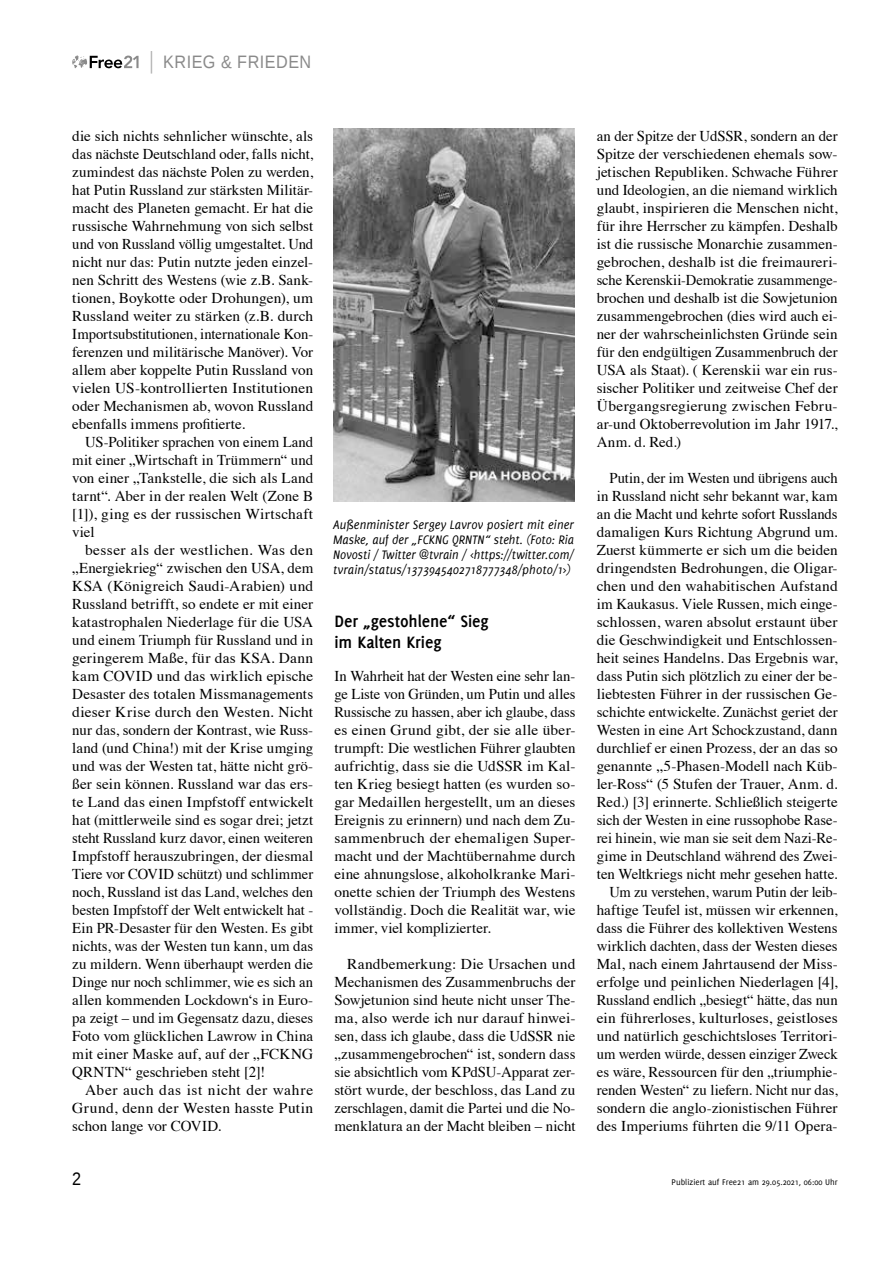
<style>
.page{position:relative;width:893px;height:1263px;background:#fff}
.page>*{position:absolute;margin:0;border:0;box-sizing:border-box;transform-origin:0 0}
.t1{font:700 18px/21px "Delicious";letter-spacing:-.005em;color:#000}
.t2{font:18px "Liberation Sans";letter-spacing:.03em;color:#8a8a8a;scale:.9 1}
.t3{font:18px "Liberation Sans";color:#000;scale:.9 1}
.t4{font:15px/18px "Times";color:#000;text-align:justify}
.t5{font:italic 13.5px/15px "Delicious";letter-spacing:.005em;color:#000;text-align:justify;scale:.95 1}
.t6{font:9px "Delicious";color:#000}
</style>
<div class="page">
<svg style="left:72px;top:55px;width:67px;height:13px"></svg>
<svg style="left:151px;top:51px;width:1px;height:23px"></svg>
<img style="left:333px;top:129px;width:241px;height:372px">
<p class="t2" style="left:163px;top:52px;width:166px">KRIEG &amp; FRIEDEN</p>
<p class="t4" style="left:72px;top:126px;width:242px">die sich nichts sehnlicher wünschte, als das nächste Deutschland oder, falls nicht, zumindest das nächste Polen zu werden, hat Putin Russland zur stärksten Militär&shy;macht des Planeten gemacht. Er hat die russische Wahrnehmung von sich selbst und von Russland völlig umgestaltet. Und nicht nur das: Putin nutzte jeden einzel&shy;nen Schritt des Westens (wie z.B. Sank&shy;tionen, Boykotte oder Drohungen), um Russland weiter zu stärken (z.B. durch Importsubstitutionen, internationale Kon&shy;ferenzen und militärische Manöver). Vor allem aber koppelte Putin Russland von vielen US-kontrollierten Institutionen oder Mechanismen ab, wovon Russland ebenfalls immens profitierte.</p>
<p class="t4" style="left:72px;top:432px;width:242px;text-indent:13px">US-Politiker sprachen von einem Land mit einer „Wirtschaft in Trümmern“ und von einer „Tankstelle, die sich als Land tarnt“. Aber in der realen Welt (Zone B [1]), ging es der russischen Wirtschaft viel</p>
<p class="t4" style="left:72px;top:540px;width:242px;text-indent:13px">besser als der westlichen. Was den „Energiekrieg“ zwischen den USA, dem KSA (Königreich Saudi-Arabien) und Russland betrifft, so endete er mit einer katastrophalen Niederlage für die USA und einem Triumph für Russland und in geringerem Maße, für das KSA. Dann kam COVID und das wirklich epische Desaster des totalen Missmanagements dieser Krise durch den Westen. Nicht nur das, sondern der Kontrast, wie Russ&shy;land (und China!) mit der Krise umging und was der Westen tat, hätte nicht grö&shy;ßer sein können. Russland war das ers&shy;te Land das einen Impfstoff entwickelt hat (mittlerweile sind es sogar drei; jetzt steht Russland kurz davor, einen weiteren Impfstoff herauszubringen, der diesmal Tiere vor COVID schützt) und schlimmer noch, Russland ist das Land, welches den besten Impfstoff der Welt entwickelt hat - Ein PR-Desaster für den Westen. Es gibt nichts, was der Westen tun kann, um das zu mildern. Wenn überhaupt werden die Dinge nur noch schlimmer, wie es sich an allen kommenden Lockdown‘s in Euro&shy;pa zeigt – und im Gegensatz dazu, dieses Foto vom glücklichen Lawrow in China mit einer Maske auf, auf der „FCKNG QRNTN“ geschrieben steht [2]!</p>
<p class="t4" style="left:72px;top:1080px;width:242px;text-indent:13px">Aber auch das ist nicht der wahre Grund, denn der Westen hasste Putin schon lange vor COVID.</p>
<p class="t5" style="left:333px;top:517px;width:255px">Außenminister Sergey Lavrov posiert mit einer Maske, auf der „FCKNG QRNTN“ steht. (Foto: Ria Novosti / Twitter @tvrain / &lt;https://twitter.com/ tvrain/status/1373945402718777348/photo/1&gt;)</p>
<p class="t1" style="left:334px;top:611px;width:156px">Der „gestohlene“ Sieg im Kalten Krieg</p>
<p class="t4" style="left:334px;top:666px;width:242px">In Wahrheit hat der Westen eine sehr lan&shy;ge Liste von Gründen, um Putin und alles Russische zu hassen, aber ich glaube, dass es einen Grund gibt, der sie alle über&shy;trumpft: Die westlichen Führer glaubten aufrichtig, dass sie die UdSSR im Kal&shy;ten Krieg besiegt hatten (es wurden so&shy;gar Medaillen hergestellt, um an dieses Ereignis zu erinnern) und nach dem Zu&shy;sammenbruch der ehemaligen Super&shy;macht und der Machtübernahme durch eine ahnungslose, alkoholkranke Mari&shy;onette schien der Triumph des Westens vollständig. Doch die Realität war, wie immer, viel komplizierter.</p>
<p class="t4" style="left:334px;top:954px;width:242px;text-indent:13px">Randbemerkung: Die Ursachen und Mechanismen des Zusammenbruchs der Sowjetunion sind heute nicht unser The&shy;ma, also werde ich nur darauf hinwei&shy;sen, dass ich glaube, dass die UdSSR nie „zusammengebrochen“ ist, sondern dass sie absichtlich vom KPdSU-Apparat zer&shy;stört wurde, der beschloss, das Land zu zerschlagen, damit die Partei und die No&shy;menklatura an der Macht bleiben – nicht</p>
<p class="t4" style="left:597px;top:126px;width:242px">an der Spitze der UdSSR, sondern an der Spitze der verschiedenen ehemals sow&shy;jetischen Republiken. Schwache Führer und Ideologien, an die niemand wirklich glaubt, inspirieren die Menschen nicht, für ihre Herrscher zu kämpfen. Deshalb ist die russische Monarchie zusammen&shy;gebrochen, deshalb ist die freimaureri&shy;sche Kerenskii-Demokratie zusammenge&shy;brochen und deshalb ist die Sowjetunion zusammengebrochen (dies wird auch ei&shy;ner der wahrscheinlichsten Gründe sein für den endgültigen Zusammenbruch der USA als Staat). ( Kerenskii war ein rus&shy;sischer Politiker und zeitweise Chef der Übergangsregierung zwischen Febru&shy;ar-und Oktoberrevolution im Jahr 1917., Anm. d. Red.)</p>
<p class="t4" style="left:597px;top:468px;width:242px;text-align:right">Putin, der im Westen und übrigens auch in Russland nicht sehr bekannt war, kam an die Macht und kehrte sofort Russlands damaligen Kurs Richtung Abgrund um.<br>Zuerst kümmerte er sich um die beiden dringendsten Bedrohungen, die Oligar&shy;chen und den wahabitischen Aufstand im Kaukasus. Viele Russen, mich einge&shy;schlossen, waren absolut erstaunt über die Geschwindigkeit und Entschlossen&shy;heit seines Handelns. Das Ergebnis war, dass Putin sich plötzlich zu einer der be&shy;liebtesten Führer in der russischen Ge&shy;schichte entwickelte. Zunächst geriet der Westen in eine Art Schockzustand, dann durchlief er einen Prozess, der an das so genannte „5-Phasen-Modell nach Küb&shy;ler-Ross“ (5 Stufen der Trauer, Anm. d.<br>Red.) [3] erinnerte. Schließlich steigerte sich der Westen in eine russophobe Rase&shy;rei hinein, wie man sie seit dem Nazi-Re&shy;gime in Deutschland während des Zwei&shy;ten Weltkriegs nicht mehr gesehen hatte.<br>Um zu verstehen, warum Putin der leib&shy;haftige Teufel ist, müssen wir erkennen, dass die Führer des kollektiven Westens wirklich dachten, dass der Westen dieses Mal, nach einem Jahrtausend der Miss&shy;erfolge und peinlichen Niederlagen [4], Russland endlich „besiegt“ hätte, das nun ein führerloses, kulturloses, geistloses und natürlich geschichtsloses Territori&shy;um werden würde, dessen einziger Zweck es wäre, Ressourcen für den „triumphie&shy;renden Westen“ zu liefern. Nicht nur das, sondern die anglo-zionistischen Führer des Imperiums führten die 9/11 Opera-</p>
<p class="t3" style="left:72px;top:1169px;width:12px">2</p>
<p class="t6" style="left:672px;top:1177px;width:168px">Publiziert auf Free21 am 29.05.2021, 06:00 Uhr</p>
</div>
